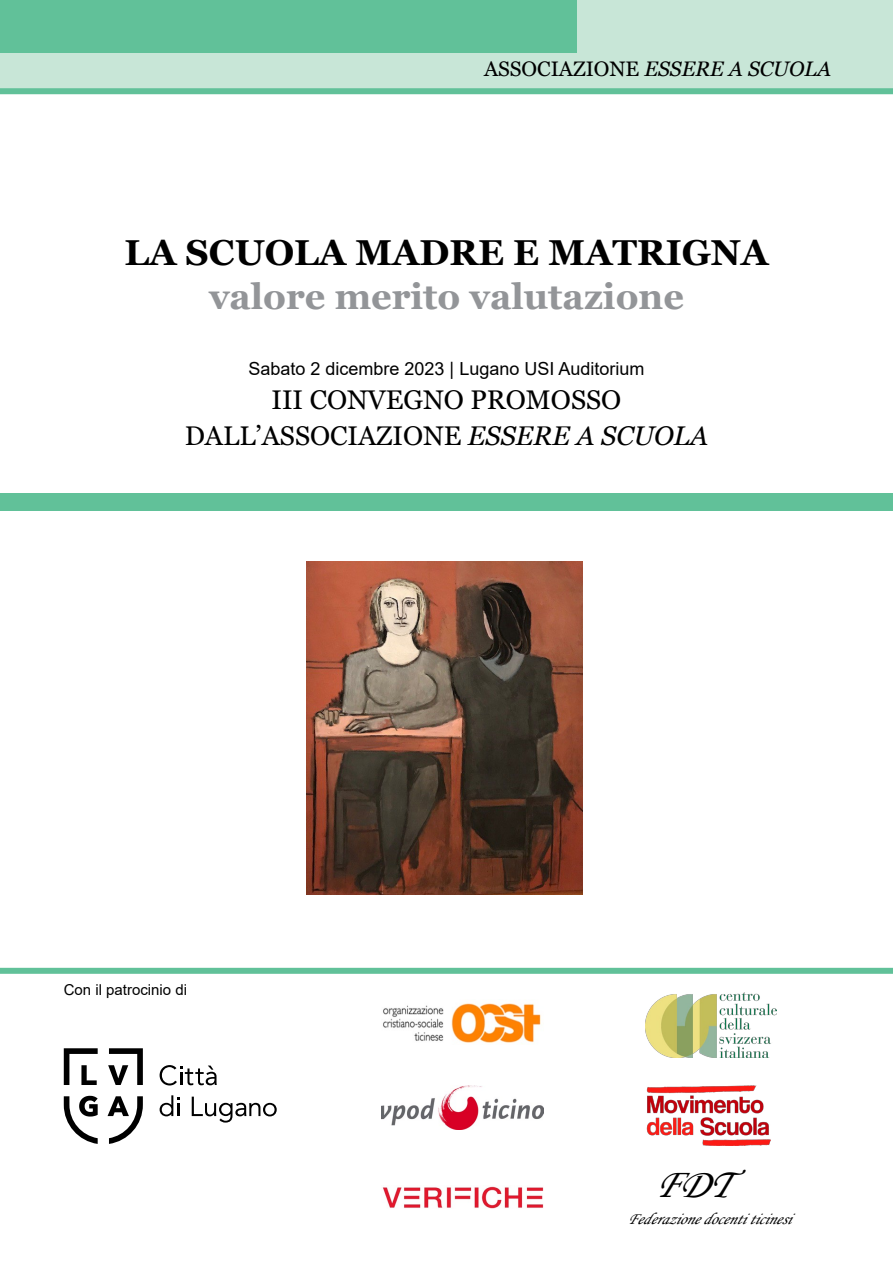
<style>
.page{position:relative;width:893px;height:1263px;background:#fff}
.page>*{position:absolute;margin:0;border:0;box-sizing:border-box;transform-origin:0 0}
.t1{font:italic 41.7px "Monotype Corsiva";color:#000}
.t2{font:700 36px "Georgia";color:#939598}
.t3{font:700 36px "Georgia";color:#000}
.t4{font:27px/36px "Georgia";color:#000;text-align:center}
.t5{font:italic 21px "Georgia";color:#000}
.t6{font:18px "Arial";color:#000}
.t7{font:italic 16.65px "Monotype Corsiva";color:#000}
.t8{font:15px "Arial";color:#000}
.s1{font-style:normal}
.s2{font-style:italic}
</style>
<div class="page">
<div style="left:0;top:493px;width:893px;height:17px;background:#61c199"></div>
<div style="left:0;top:968px;width:893px;height:6px;background:#61c199"></div>
<img style="left:646px;top:992px;width:130px;height:65px">
<img style="left:383px;top:1003px;width:158px;height:40px">
<img style="left:382px;top:1186px;width:162px;height:23px">
<img style="left:647px;top:1085px;width:123px;height:60px">
<img style="left:381px;top:1086px;width:163px;height:44px">
<svg style="left:64px;top:1048px;width:34px;height:37px"></svg>
<svg style="left:108px;top:1048px;width:35px;height:37px"></svg>
<svg style="left:64px;top:1096px;width:34px;height:48px"></svg>
<svg style="left:108px;top:1096px;width:35px;height:48px"></svg>
<svg style="left:192px;top:1096px;width:85px;height:26px"></svg>
<svg style="left:160px;top:1095px;width:20px;height:21px"></svg>
<svg style="left:160px;top:1065px;width:57px;height:20px"></svg>
<img style="left:306px;top:561px;width:277px;height:333px">
<div style="left:0;top:0;width:893px;height:91px;background:#c8e6d7"></div>
<div style="left:0;top:0;width:576px;height:52px;background:#61c199"></div>
<div style="left:0;top:88px;width:893px;height:6px;background:#61c199"></div>
<p class="t5" style="left:484px;top:56px;width:349px"><span class="s1">ASSOCIAZIONE</span> ESSERE A SCUOLA</p>
<h2 class="t3" style="left:124px;top:230px;width:645px">LA SCUOLA MADRE E MATRIGNA</h2>
<h2 class="t2" style="left:209px;top:273px;width:476px">valore merito valutazione</h2>
<p class="t6" style="left:248px;top:356px;width:397px">Sabato 2 dicembre 2023 | Lugano USI Auditorium</p>
<p class="t4" style="left:185px;top:382px;width:525px">III CONVEGNO PROMOSSO<br>DALL’ASSOCIAZIONE <span class="s2">ESSERE A SCUOLA</span></p>
<p class="t8" style="left:64px;top:980px;width:125px">Con il patrocinio di</p>
<h1 class="t1" style="left:653px;top:1158px;width:99px">FDT</h1>
<p class="t7" style="left:594px;top:1208px;width:205px">LogoFederazionedocentiticinesi</p>
</div>
